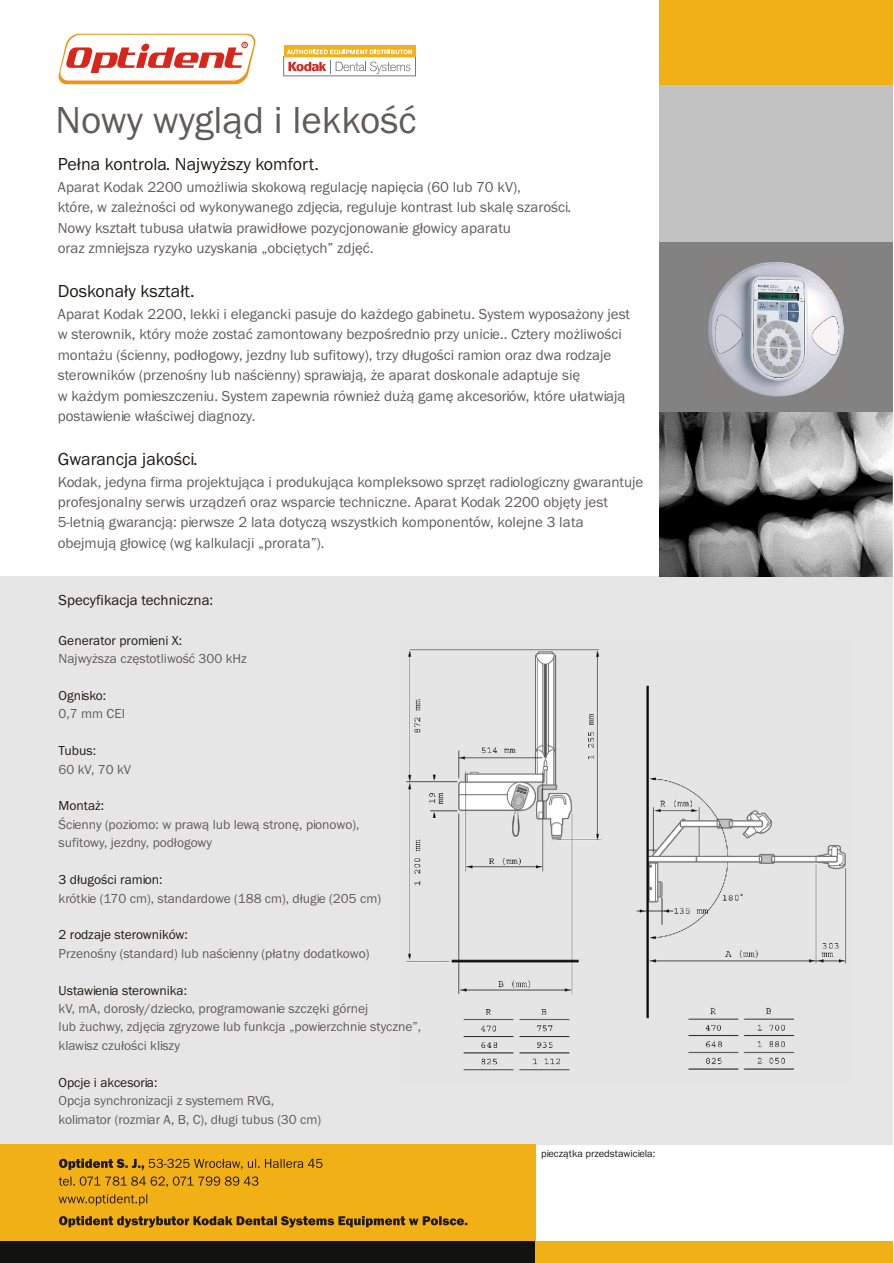
<style>
.page{position:relative;width:894px;height:1263px;background:#fff}
.page>*{position:absolute;margin:0;border:0;box-sizing:border-box;transform-origin:0 0}
.t1{font:39px "Franklin Got Itc TEE";color:#615c5c}
.t2{font:18px "Franklin Got Itc TEE";color:#1f1a17}
.t3{font:15px/20.4px "Franklin Got Itc TEE";color:#615c5c}
.t4{font:15px "Franklin Got Itc TEE";color:#1f1a17}
.t5{font:13.5px/18.5px "Franklin Got Itc TEE";color:#615c5c}
.t6{font:13.5px "Franklin Got Itc TEE";color:#1f1a17}
.t7{font:10.5px "Franklin Got Itc TEE";color:#1f1a17}
</style>
<div class="page">
<div style="left:660px;top:85px;width:233px;height:1059px;background:#828282"></div>
<div style="left:0;top:577px;width:893px;height:567px;background:#e6e6e6"></div>
<div style="left:660px;top:0;width:233px;height:86px;background:#f2b017"></div>
<div style="left:0;top:1144px;width:535px;height:119px;background:#f2b017"></div>
<div style="left:0;top:1241px;width:535px;height:22px;background:#12120f"></div>
<div style="left:535px;top:1241px;width:358px;height:22px;background:#f2b017"></div>
<div style="left:660px;top:85px;width:233px;height:157px;background:#c2c2c2"></div>
<img style="left:660px;top:413px;width:233px;height:164px">
<img style="left:709px;top:262px;width:134px;height:134px">
<svg style="left:59px;top:1159px;width:263px;height:28px"></svg>
<svg style="left:59px;top:1216px;width:408px;height:11px"></svg>
<svg style="left:59px;top:1194px;width:88px;height:12px"></svg>
<svg style="left:58px;top:34px;width:198px;height:50px"></svg>
<div style="left:284px;top:57px;width:132px;height:19px;border:1px solid #7a7878"></div>
<svg style="left:284px;top:45px;width:132px;height:12px"></svg>
<svg style="left:287px;top:50px;width:125px;height:24px"></svg>
<h1 class="t1" style="left:56px;top:103px;width:363px">Nowy wygląd i lekkość</h1>
<p class="t2" style="left:58px;top:157px;width:263px">Pełna kontrola. Najwyższy komfort.</p>
<p class="t3" style="left:58px;top:178px;width:515px">Aparat Kodak 2200 umożliwia skokową regulację napięcia (60 lub 70 kV),<br>które, w zależności od wykonywanego zdjęcia, reguluje kontrast lub skalę szarości.<br>Nowy kształt tubusa ułatwia prawidłowe pozycjonowanie głowicy aparatu<br>oraz zmniejsza ryzyko uzyskania „obciętych” zdjęć.</p>
<p class="t2" style="left:58px;top:284px;width:138px">Doskonały kształt.</p>
<p class="t3" style="left:58px;top:305px;width:574px">Aparat Kodak 2200, lekki i elegancki pasuje do każdego gabinetu. System wyposażony jest w sterownik, który może zostać zamontowany bezpośrednio przy unicie.. Cztery możliwości montażu (ścienny, podłogowy, jezdny lub sufitowy), trzy długości ramion oraz dwa rodzaje sterowników (przenośny lub naścienny) sprawiają, że aparat doskonale adaptuje się<br>w każdym pomieszczeniu. System zapewnia również dużą gamę akcesoriów, które ułatwiają postawienie właściwej diagnozy.</p>
<p class="t2" style="left:58px;top:452px;width:142px">Gwarancja jakości.</p>
<p class="t3" style="left:58px;top:473px;width:587px">Kodak, jedyna firma projektująca i produkująca kompleksowo sprzęt radiologiczny gwarantuje</p>
<p class="t3" style="left:58px;top:493px;width:552px">profesjonalny serwis urządzeń oraz wsparcie techniczne. Aparat Kodak 2200 objęty jest<br>5-letnią gwarancją: pierwsze 2 lata dotyczą wszystkich komponentów, kolejne 3 lata obejmują głowicę (wg kalkulacji „prorata”).</p>
<p class="t4" style="left:59px;top:594px;width:156px">Specyfikacja techniczna:</p>
<p class="t6" style="left:59px;top:635px;width:125px">Generator promieni X:</p>
<p class="t5" style="left:59px;top:650px;width:190px">Najwyższa częstotliwość 300 kHz</p>
<p class="t6" style="left:59px;top:690px;width:49px">Ognisko:</p>
<p class="t5" style="left:59px;top:706px;width:68px">0,7 mm CEI</p>
<p class="t6" style="left:59px;top:745px;width:39px">Tubus:</p>
<p class="t5" style="left:59px;top:761px;width:74px">60 kV, 70 kV</p>
<p class="t6" style="left:59px;top:800px;width:47px">Montaż:</p>
<p class="t5" style="left:59px;top:816px;width:302px">Ścienny (poziomo: w prawą lub lewą stronę, pionowo), sufitowy, jezdny, podłogowy</p>
<p class="t6" style="left:59px;top:874px;width:105px">3 długości ramion:</p>
<p class="t5" style="left:59px;top:890px;width:324px">krótkie (170 cm), standardowe (188 cm), długie (205 cm)</p>
<p class="t6" style="left:59px;top:929px;width:131px">2 rodzaje sterowników:</p>
<p class="t5" style="left:59px;top:945px;width:312px">Przenośny (standard) lub naścienny (płatny dodatkowo)</p>
<p class="t6" style="left:59px;top:984px;width:130px">Ustawienia sterownika:</p>
<p class="t5" style="left:59px;top:1000px;width:364px">kV, mA, dorosły/dziecko, programowanie szczęki górnej<br>lub żuchwy, zdjęcia zgryzowe lub funkcja „powierzchnie styczne”, klawisz czułości kliszy</p>
<p class="t6" style="left:59px;top:1077px;width:100px">Opcje i akcesoria:</p>
<p class="t5" style="left:59px;top:1093px;width:264px">Opcja synchronizacji z systemem RVG, kolimator (rozmiar A, B, C), długi tubus (30 cm)</p>
<p class="t7" style="left:541px;top:1149px;width:116px">pieczątka przedstawiciela:</p>
</div>
